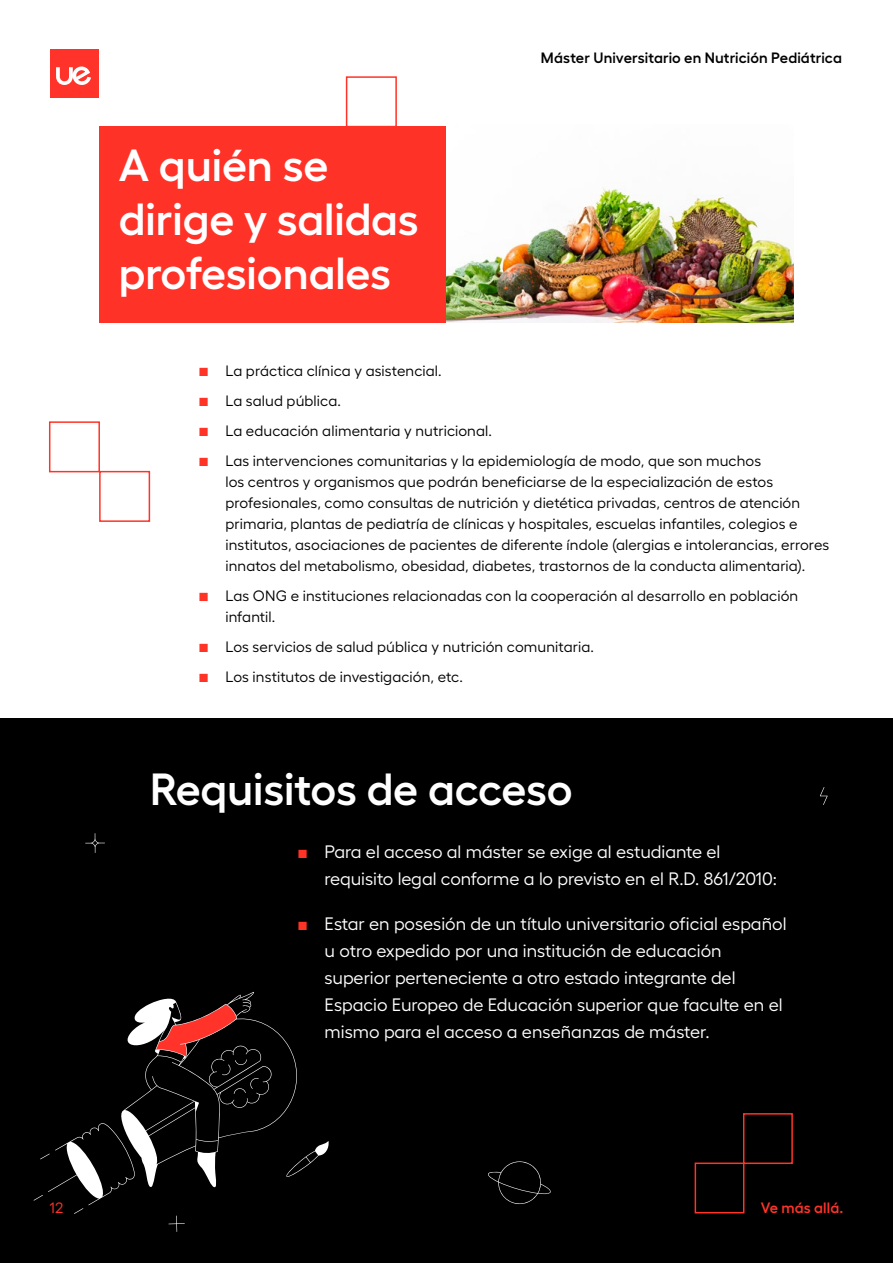
<style>
.page{position:relative;width:893px;height:1263px;background:#fff}
.page>*{position:absolute;margin:0;border:0;box-sizing:border-box;transform-origin:0 0}
.t1{font:600 45px/54px "Hellix";color:#fff}
.t2{font:18px/27px "Hellix";color:#fff}
.t3{font:15px/21px "Hellix";letter-spacing:.005em;color:#000}
.t4{font:600 15px "Hellix";letter-spacing:.005em;color:#000}
.t5{font:600 15px "Hellix";letter-spacing:.01em;color:#ff3329}
.t6{font:15px "Hellix";color:#ff3326}
.s1{font-family:"ABC Normal";font-size:12px;color:#ff3326}
</style>
<div class="page">
<div style="left:50px;top:50px;width:48px;height:48px;background:#ff3329"></div>
<svg style="left:56px;top:66px;width:35px;height:19px"></svg>
<div style="left:0;top:718px;width:893px;height:545px;background:#000"></div>
<div style="left:743px;top:1113px;width:50px;height:51px;border:2px solid #ff3326"></div>
<div style="left:695px;top:1162px;width:49px;height:51px;border:2px solid #ff3326"></div>
<div style="left:99px;top:126px;width:347px;height:196px;background:#ff3228"></div>
<img style="left:446px;top:188px;width:348px;height:134px">
<svg style="left:49px;top:421px;width:102px;height:101px"></svg>
<svg style="left:345px;top:76px;width:52px;height:50px"></svg>
<svg style="left:820px;top:787px;width:8px;height:18px"></svg>
<svg style="left:85px;top:833px;width:20px;height:20px"></svg>
<svg style="left:488px;top:1161px;width:63px;height:43px"></svg>
<svg style="left:34px;top:992px;width:295px;height:240px"></svg>
<h1 class="t1" style="left:119px;top:133px;width:302px">A quién se dirige y salidas profesionales</h1>
<p class="t4" style="left:541px;top:46px;width:303px">Máster Universitario en Nutrición Pediátrica</p>
<p class="t3" style="left:198px;top:359px;width:245px"><span class="s1">■</span> La práctica clínica y asistencial.</p>
<p class="t3" style="left:198px;top:389px;width:144px"><span class="s1">■</span> La salud pública.</p>
<p class="t3" style="left:198px;top:419px;width:295px"><span class="s1">■</span> La educación alimentaria y nutricional.</p>
<p class="t3" style="left:225px;top:449px;width:605px;text-indent:-27px"><span class="s1">■</span> Las intervenciones comunitarias y la epidemiología de modo, que son muchos<br>los centros y organismos que podrán beneficiarse de la especialización de estos profesionales, como consultas de nutrición y dietética privadas, centros de atención primaria, plantas de pediatría de clínicas y hospitales, escuelas infantiles, colegios e institutos, asociaciones de pacientes de diferente índole (alergias e intolerancias, errores innatos del metabolismo, obesidad, diabetes, trastornos de la conducta alimentaria).</p>
<p class="t3" style="left:225px;top:584px;width:574px;text-indent:-27px"><span class="s1">■</span> Las ONG e instituciones relacionadas con la cooperación al desarrollo en población infantil.</p>
<p class="t3" style="left:198px;top:635px;width:397px"><span class="s1">■</span> Los servicios de salud pública y nutrición comunitaria.</p>
<p class="t3" style="left:198px;top:665px;width:266px"><span class="s1">■</span> Los institutos de investigación, etc.</p>
<h1 class="t1" style="left:150px;top:757px;width:424px">Requisitos de acceso</h1>
<p class="t2" style="left:325px;top:837px;width:454px;text-indent:-27px"><span class="s1">■</span> Para el acceso al máster se exige al estudiante el requisito legal conforme a lo previsto en el R.D. 861/2010:</p>
<p class="t2" style="left:325px;top:909px;width:463px;text-indent:-27px"><span class="s1">■</span> Estar en posesión de un título universitario oficial español u otro expedido por una institución de educación superior perteneciente a otro estado integrante del Espacio Europeo de Educación superior que faculte en el mismo para el acceso a enseñanzas de máster.</p>
<p class="t6" style="left:50px;top:1197px;width:15px">12</p>
<p class="t5" style="left:761px;top:1196px;width:84px">Ve más allá.</p>
</div>
